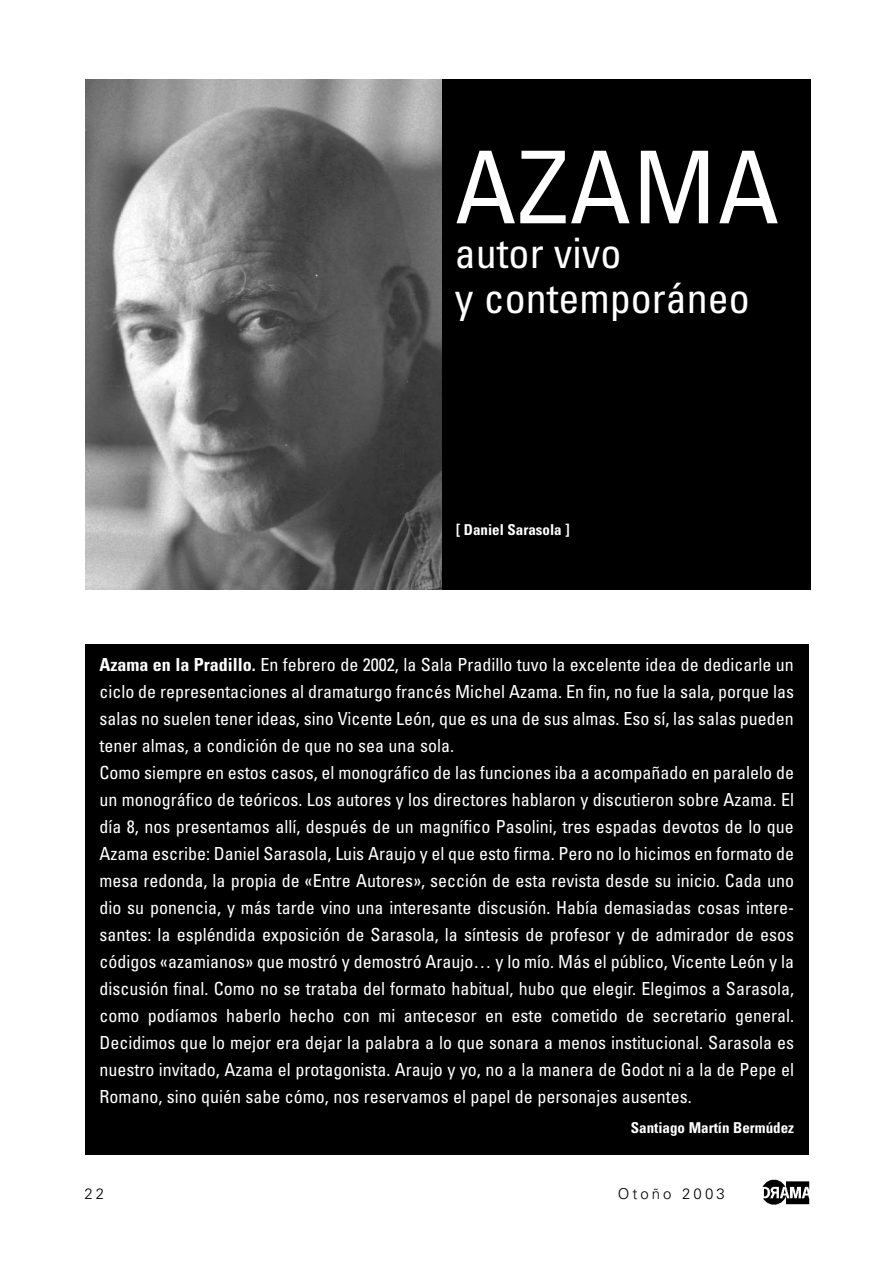
<style>
.page{position:relative;width:893px;height:1263px;background:#fff}
.page>*{position:absolute;margin:0;border:0;box-sizing:border-box;transform-origin:0 0}
.t1{font:condensed 100.5px "Univers";letter-spacing:.015em;color:#fff}
.t2{font:condensed 42px/45px "Univers";color:#fff}
.t3{font:condensed 18px/27px "Univers";color:#fff}
.t4{font:700 condensed 15px "Univers";color:#fff}
.t5{font:300 15px "Univers";letter-spacing:.2em;color:#000}
.s1{font-weight:700}
</style>
<div class="page">
<img style="left:762px;top:1180px;width:48px;height:25px">
<div style="left:85px;top:79px;width:725px;height:511px;background:#000"></div>
<div style="left:85px;top:645px;width:723px;height:510px;background:#000"></div>
<img style="left:85px;top:79px;width:357px;height:511px">
<h1 class="t1" style="left:455px;top:151px;width:326px">AZAMA</h1>
<h2 class="t2" style="left:455px;top:235px;width:296px">autor vivo<br>y contemporáneo</h2>
<p class="t4" style="left:456px;top:524px;width:115px">[ Daniel Sarasola ]</p>
<p class="t3" style="left:99px;top:653px;width:696px"><span class="s1">Azama en la Pradillo.</span> En febrero de 2002, la Sala Pradillo tuvo la excelente idea de dedicarle un ciclo de representaciones al dramaturgo francés Michel Azama. En fin, no fue la sala, porque las salas no suelen tener ideas, sino Vicente León, que es una de sus almas. Eso sí, las salas pueden tener almas, a condición de que no sea una sola.<br>Como siempre en estos casos, el monográfico de las funciones iba a acompañado en paralelo de un monográfico de teóricos. Los autores y los directores hablaron y discutieron sobre Azama. El día 8, nos presentamos allí, después de un magnífico Pasolini, tres espadas devotos de lo que Azama escribe: Daniel Sarasola, Luis Araujo y el que esto firma. Pero no lo hicimos en formato de mesa redonda, la propia de «Entre Autores», sección de esta revista desde su inicio. Cada uno dio su ponencia, y más tarde vino una interesante discusión. Había demasiadas cosas intere&shy;santes: la espléndida exposición de Sarasola, la síntesis de profesor y de admirador de esos códigos «azamianos» que mostró y demostró Araujo… y lo mío. Más el público, Vicente León y la discusión final. Como no se trataba del formato habitual, hubo que elegir. Elegimos a Sarasola, como podíamos haberlo hecho con mi antecesor en este cometido de secretario general.<br>Decidimos que lo mejor era dejar la palabra a lo que sonara a menos institucional. Sarasola es nuestro invitado, Azama el protagonista. Araujo y yo, no a la manera de Godot ni a la de Pepe el Romano, sino quién sabe cómo, nos reservamos el papel de personajes ausentes.</p>
<p class="t4" style="left:630px;top:1122px;width:165px">Santiago Martín Bermúdez</p>
<p class="t5" style="left:85px;top:1188px;width:21px">22</p>
<p class="t5" style="left:618px;top:1188px;width:108px">Otoño 2003</p>
</div>
